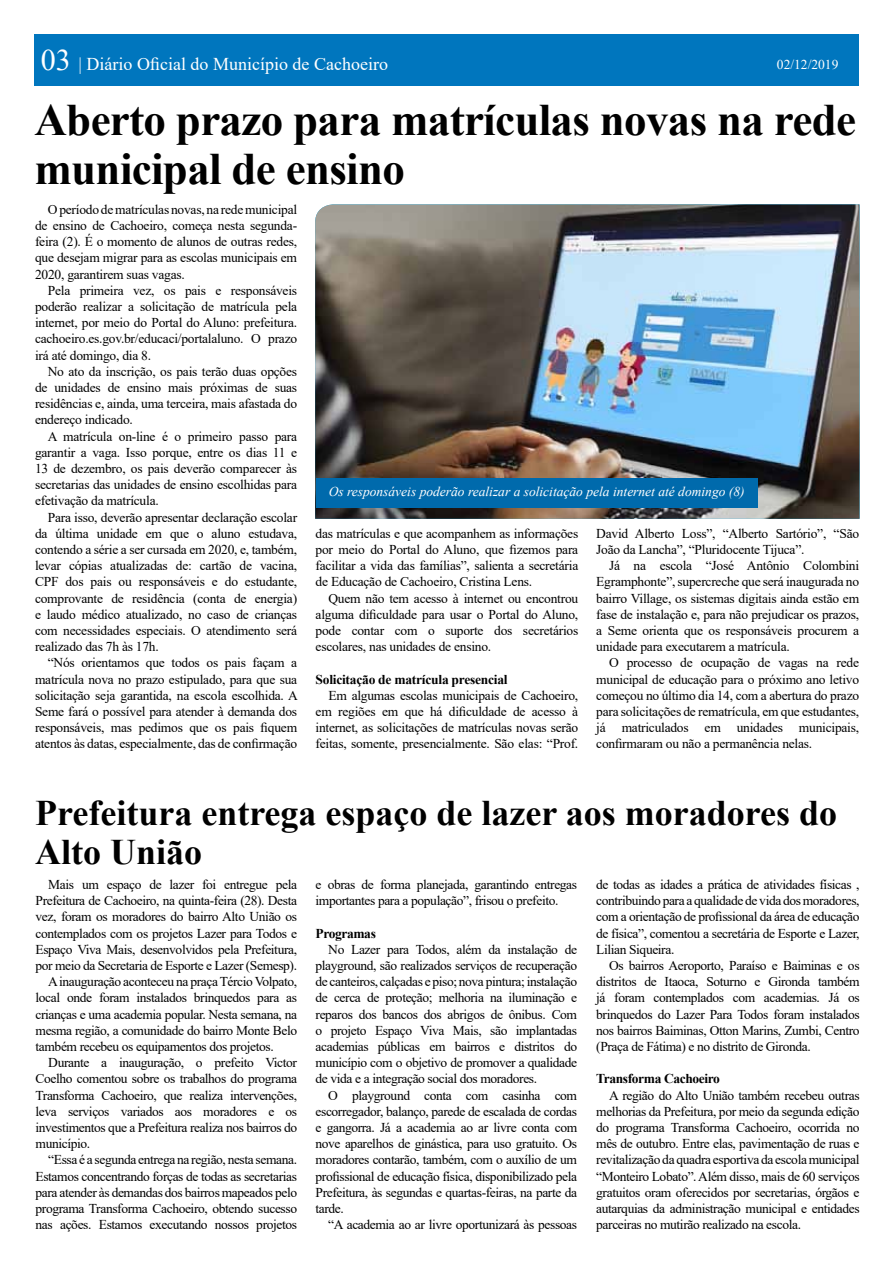
<style>
.page{position:relative;width:893px;height:1263px;background:#fff}
.page>*{position:absolute;margin:0;border:0;box-sizing:border-box;transform-origin:0 0}
.t1{font:700 45px/49.5px "Times New Roman";letter-spacing:-.015em;color:#000}
.t2{font:700 36px/39px "Times New Roman";color:#000}
.t3{font:18px "Times New Roman";color:#fff}
.t4{font:13.5px/16.2px "Times New Roman";letter-spacing:-.03em;color:#000;text-align:justify}
.t5{font:italic 13.5px "Times New Roman";color:#fff}
.t6{font:700 13.5px "Times New Roman";letter-spacing:-.02em;color:#000}
.t7{font:13.5px "Times New Roman";color:#fff}
.s1{font-size:30px}
</style>
<div class="page">
<div style="left:34px;top:34px;width:824px;height:52px;background:#0076be"></div>
<img style="left:315px;top:204px;width:544px;height:315px">
<div style="left:316px;top:478px;width:441px;height:30px;background:#006aac"></div>
<h3 class="t3" style="left:41px;top:51px;width:349px"><span class="s1">03</span> | Diário Oficial do Município de Cachoeiro</h3>
<p class="t7" style="left:777px;top:54px;width:63px">02/12/2019</p>
<h1 class="t1" style="left:34px;top:94px;width:823px">Aberto prazo para matrículas novas na rede municipal de ensino</h1>
<p class="t4" style="left:35px;top:201px;width:264px;text-indent:13px">O período de matrículas novas, na rede municipal de ensino de Cachoeiro, começa nesta segunda&shy;feira (2). É o momento de alunos de outras redes, que desejam migrar para as escolas municipais em 2020, garantirem suas vagas.</p>
<p class="t4" style="left:35px;top:282px;width:264px;text-indent:13px">Pela primeira vez, os pais e responsáveis poderão realizar a solicitação de matrícula pela internet, por meio do Portal do Aluno: prefeitura. cachoeiro.es.gov.br/educaci/portalaluno. O prazo irá até domingo, dia 8.</p>
<p class="t4" style="left:35px;top:363px;width:264px;text-indent:13px">No ato da inscrição, os pais terão duas opções de unidades de ensino mais próximas de suas residências e, ainda, uma terceira, mais afastada do endereço indicado.</p>
<p class="t4" style="left:35px;top:428px;width:264px;text-indent:13px">A matrícula on-line é o primeiro passo para garantir a vaga. Isso porque, entre os dias 11 e 13 de dezembro, os pais deverão comparecer às secretarias das unidades de ensino escolhidas para efetivação da matrícula.</p>
<p class="t4" style="left:35px;top:509px;width:264px;text-indent:13px">Para isso, deverão apresentar declaração escolar da última unidade em que o aluno estudava, contendo a série a ser cursada em 2020, e, também, levar cópias atualizadas de: cartão de vacina, CPF dos pais ou responsáveis e do estudante, comprovante de residência (conta de energia) e laudo médico atualizado, no caso de crianças com necessidades especiais. O atendimento será realizado das 7h às 17h.</p>
<p class="t4" style="left:35px;top:654px;width:264px;text-indent:13px">“Nós orientamos que todos os pais façam a matrícula nova no prazo estipulado, para que sua solicitação seja garantida, na escola escolhida. A Seme fará o possível para atender à demanda dos responsáveis, mas pedimos que os pais fiquem atentos às datas, especialmente, das de confirmação</p>
<p class="t5" style="left:329px;top:483px;width:417px">Os responsáveis poderão realizar a solicitação pela internet até domingo (8)</p>
<p class="t4" style="left:316px;top:525px;width:264px">das matrículas e que acompanhem as informações por meio do Portal do Aluno, que fizemos para facilitar a vida das famílias”, salienta a secretária de Educação de Cachoeiro, Cristina Lens.</p>
<p class="t4" style="left:316px;top:590px;width:264px;text-indent:13px">Quem não tem acesso à internet ou encontrou alguma dificuldade para usar o Portal do Aluno, pode contar com o suporte dos secretários escolares, nas unidades de ensino.</p>
<p class="t6" style="left:316px;top:669px;width:194px">Solicitação de matrícula presencial</p>
<p class="t4" style="left:316px;top:687px;width:264px;text-indent:13px">Em algumas escolas municipais de Cachoeiro, em regiões em que há dificuldade de acesso à internet, as solicitações de matrículas novas serão feitas, somente, presencialmente. São elas: “Prof.</p>
<p class="t4" style="left:596px;top:525px;width:264px">David Alberto Loss”, “Alberto Sartório”, “São<br>João da Lancha”, “Pluridocente Tijuca”.</p>
<p class="t4" style="left:596px;top:557px;width:264px;text-indent:13px">Já na escola “José Antônio Colombini Egramphonte”, supercreche que será inaugurada no bairro Village, os sistemas digitais ainda estão em fase de instalação e, para não prejudicar os prazos, a Seme orienta que os responsáveis procurem a unidade para executarem a matrícula.</p>
<p class="t4" style="left:596px;top:654px;width:264px;text-indent:13px">O processo de ocupação de vagas na rede municipal de educação para o próximo ano letivo começou no último dia 14, com a abertura do prazo para solicitações de rematrícula, em que estudantes, já matriculados em unidades municipais, confirmaram ou não a permanência nelas.</p>
<h2 class="t2" style="left:35px;top:793px;width:804px">Prefeitura entrega espaço de lazer aos moradores do<br>Alto União</h2>
<p class="t4" style="left:48px;top:876px;width:250px">Mais um espaço de lazer foi entregue pela</p>
<p class="t4" style="left:36px;top:892px;width:263px">Prefeitura de Cachoeiro, na quinta-feira (28). Desta</p>
<p class="t4" style="left:36px;top:908px;width:263px">vez, foram os moradores do bairro Alto União os</p>
<p class="t4" style="left:36px;top:924px;width:263px">contemplados com os projetos Lazer para Todos e</p>
<p class="t4" style="left:36px;top:941px;width:263px">Espaço Viva Mais, desenvolvidos pela Prefeitura,</p>
<p class="t4" style="left:36px;top:957px;width:263px">por meio da Secretaria de Esporte e Lazer (Semesp).</p>
<p class="t4" style="left:48px;top:973px;width:250px">A inauguração aconteceu na praça Tércio Volpato,</p>
<p class="t4" style="left:36px;top:989px;width:263px">local onde foram instalados brinquedos para as</p>
<p class="t4" style="left:36px;top:1005px;width:263px">crianças e uma academia popular. Nesta semana, na</p>
<p class="t4" style="left:36px;top:1022px;width:263px">mesma região, a comunidade do bairro Monte Belo</p>
<p class="t4" style="left:36px;top:1038px;width:240px">também recebeu os equipamentos dos projetos.</p>
<p class="t4" style="left:48px;top:1054px;width:250px">Durante a inauguração, o prefeito Victor</p>
<p class="t4" style="left:36px;top:1070px;width:263px">Coelho comentou sobre os trabalhos do programa</p>
<p class="t4" style="left:36px;top:1086px;width:263px">Transforma Cachoeiro, que realiza intervenções,</p>
<p class="t4" style="left:36px;top:1103px;width:263px">leva serviços variados aos moradores e os</p>
<p class="t4" style="left:36px;top:1119px;width:263px">investimentos que a Prefeitura realiza nos bairros do</p>
<p class="t4" style="left:36px;top:1135px;width:56px">município.</p>
<p class="t4" style="left:48px;top:1151px;width:250px">“Essa é a segunda entrega na região, nesta semana.</p>
<p class="t4" style="left:36px;top:1167px;width:263px">Estamos concentrando forças de todas as secretarias</p>
<p class="t4" style="left:36px;top:1184px;width:263px">para atender às demandas dos bairros mapeados pelo</p>
<p class="t4" style="left:36px;top:1200px;width:263px">programa Transforma Cachoeiro, obtendo sucesso</p>
<p class="t4" style="left:36px;top:1216px;width:263px">nas ações. Estamos executando nossos projetos</p>
<p class="t4" style="left:316px;top:876px;width:263px">e obras de forma planejada, garantindo entregas importantes para a população”, frisou o prefeito.</p>
<p class="t6" style="left:316px;top:923px;width:62px">Programas</p>
<p class="t4" style="left:316px;top:941px;width:263px;text-indent:13px">No Lazer para Todos, além da instalação de playground, são realizados serviços de recuperação de canteiros, calçadas e piso; nova pintura; instalação de cerca de proteção; melhoria na iluminação e reparos dos bancos dos abrigos de ônibus. Com o projeto Espaço Viva Mais, são implantadas academias públicas em bairros e distritos do município com o objetivo de promover a qualidade de vida e a integração social dos moradores.</p>
<p class="t4" style="left:316px;top:1086px;width:263px;text-indent:13px">O playground conta com casinha com escorregador, balanço, parede de escalada de cordas e gangorra. Já a academia ao ar livre conta com nove aparelhos de ginástica, para uso gratuito. Os moradores contarão, também, com o auxílio de um profissional de educação física, disponibilizado pela Prefeitura, às segundas e quartas-feiras, na parte da tarde.</p>
<p class="t4" style="left:328px;top:1216px;width:250px">“A academia ao ar livre oportunizará às pessoas</p>
<p class="t4" style="left:596px;top:876px;width:265px">de todas as idades a prática de atividades físicas , contribuindo para a qualidade de vida dos moradores, com a orientação de profissional da área de educação de física”, comentou a secretária de Esporte e Lazer, Lilian Siqueira.</p>
<p class="t4" style="left:596px;top:957px;width:265px;text-indent:13px">Os bairros Aeroporto, Paraíso e Baiminas e os distritos de Itaoca, Soturno e Gironda também já foram contemplados com academias. Já os brinquedos do Lazer Para Todos foram instalados nos bairros Baiminas, Otton Marins, Zumbi, Centro (Praça de Fátima) e no distrito de Gironda.</p>
<p class="t6" style="left:596px;top:1069px;width:125px">Transforma Cachoeiro</p>
<p class="t4" style="left:596px;top:1086px;width:265px;text-indent:13px">A região do Alto União também recebeu outras melhorias da Prefeitura, por meio da segunda edição do programa Transforma Cachoeiro, ocorrida no mês de outubro. Entre elas, pavimentação de ruas e revitalização da quadra esportiva da escola municipal “Monteiro Lobato”. Além disso, mais de 60 serviços gratuitos oram oferecidos por secretarias, órgãos e autarquias da administração municipal e entidades parceiras no mutirão realizado na escola.</p>
</div>
